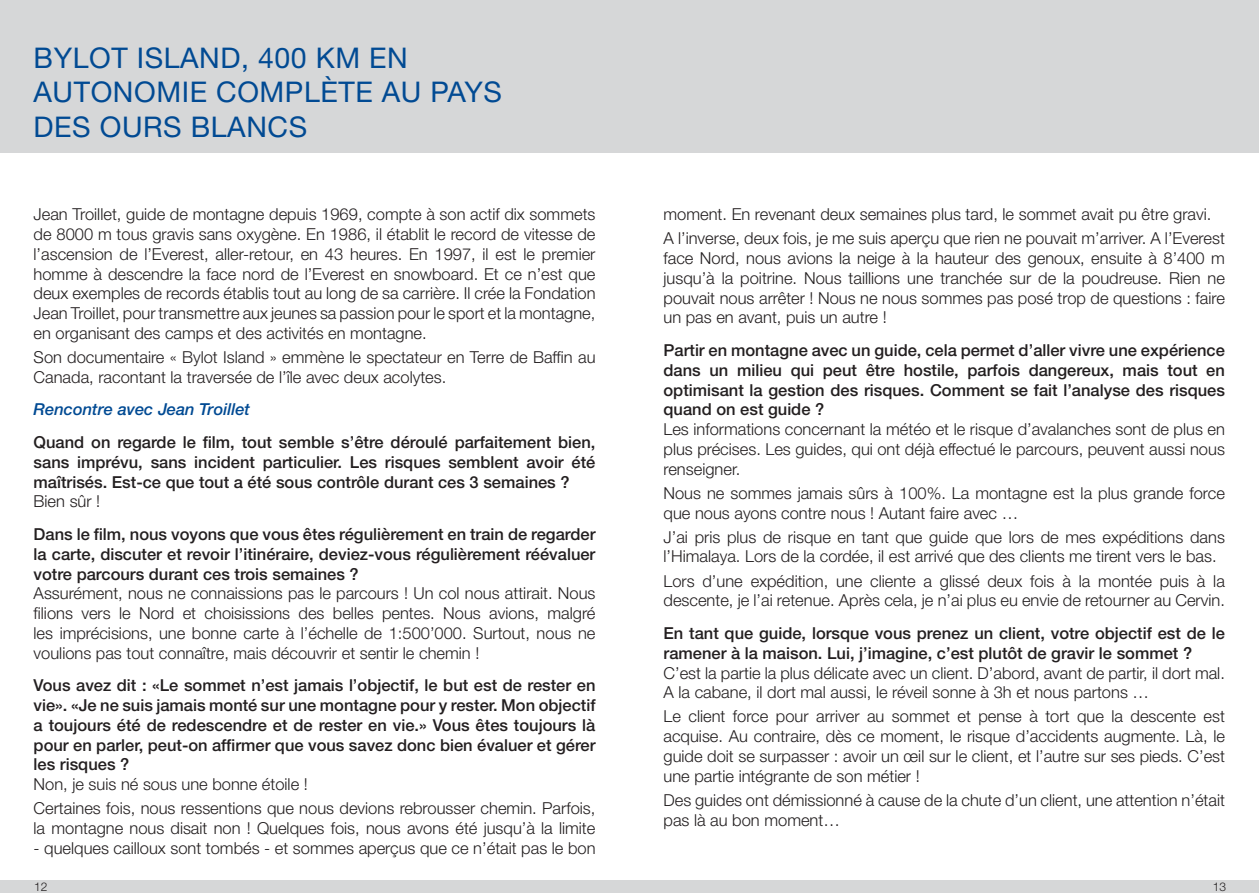
<style>
.page{position:relative;width:1259px;height:893px;background:#fff}
.page>*{position:absolute;margin:0;border:0;box-sizing:border-box;transform-origin:0 0}
.Titre{font:28.5px/34.2px "Helvetica Neue LT Std";letter-spacing:.02em;color:#014a93}
.Texte{font:300 16.5px/19.8px "Helvetica Neue LT Std";color:#231f20}
.Questions{font:500 16.5px/19.8px "Helvetica Neue LT Std";color:#231f20;text-align:justify}
.Texte-2{font:italic 500 16.5px "Helvetica Neue LT Std";color:#014a93}
.t1{font:300 12px "Helvetica Neue LT Std";color:#231f20}
</style>
<div class="page">
<div style="left:0;top:0;width:1259px;height:152px;background:#d6d7d8"></div>
<div style="left:0;top:880px;width:1259px;height:13px;background:#d6d7d8"></div>
<p class="Titre" style="left:34px;top:40px;width:470px">BYLOT ISLAND, 400 KM EN<br>AUTONOMIE COMPLÈTE AU PAYS<br>DES OURS BLANCS</p>
<p class="Texte" style="left:34px;top:204px;width:563px;text-align:justify">Jean Troillet, guide de montagne depuis 1969, compte à son actif dix sommets de 8000 m tous gravis sans oxygène. En 1986, il établit le record de vitesse de l’ascension de l’Everest, aller-retour, en 43 heures. En 1997, il est le premier homme à descendre la face nord de l’Everest en snowboard. Et ce n’est que deux exemples de records établis tout au long de sa carrière. Il crée la Fondation Jean Troillet, pour transmettre aux jeunes sa passion pour le sport et la montagne, en organisant des camps et des activités en montagne.</p>
<p class="Texte" style="left:34px;top:347px;width:563px">Son documentaire « Bylot Island » emmène le spectateur en Terre de Baffin au<br>Canada, racontant la traversée de l’île avec deux acolytes.</p>
<p class="Texte-2" style="left:34px;top:400px;width:218px">Rencontre avec Jean Troillet</p>
<p class="Questions" style="left:34px;top:432px;width:563px">Quand on regarde le film, tout semble s’être déroulé parfaitement bien, sans imprévu, sans incident particulier. Les risques semblent avoir été maîtrisés. Est-ce que tout a été sous contrôle durant ces 3 semaines ?</p>
<p class="Texte" style="left:34px;top:491px;width:68px">Bien sûr !</p>
<p class="Questions" style="left:34px;top:524px;width:563px">Dans le film, nous voyons que vous êtes régulièrement en train de regarder la carte, discuter et revoir l’itinéraire, deviez-vous régulièrement réévaluer votre parcours durant ces trois semaines ?</p>
<p class="Texte" style="left:34px;top:583px;width:563px;text-align:justify">Assurément, nous ne connaissions pas le parcours ! Un col nous attirait. Nous filions vers le Nord et choisissions des belles pentes. Nous avions, malgré les imprécisions, une bonne carte à l’échelle de 1:500’000. Surtout, nous ne voulions pas tout connaître, mais découvrir et sentir le chemin !</p>
<p class="Questions" style="left:34px;top:675px;width:563px">Vous avez dit : «Le sommet n’est jamais l’objectif, le but est de rester en vie». «Je ne suis jamais monté sur une montagne pour y rester. Mon objectif a toujours été de redescendre et de rester en vie.» Vous êtes toujours là pour en parler, peut-on affirmer que vous savez donc bien évaluer et gérer les risques ?</p>
<p class="Texte" style="left:34px;top:774px;width:276px">Non, je suis né sous une bonne étoile !</p>
<p class="Texte" style="left:34px;top:798px;width:563px">Certaines fois, nous ressentions que nous devions rebrousser chemin. Parfois, la montagne nous disait non ! Quelques fois, nous avons été jusqu’à la limite</p>
<p class="Texte" style="left:34px;top:838px;width:563px">- quelques cailloux sont tombés - et sommes aperçus que ce n’était pas le bon</p>
<p class="Texte" style="left:663px;top:204px;width:549px">moment. En revenant deux semaines plus tard, le sommet avait pu être gravi.</p>
<p class="Texte" style="left:663px;top:228px;width:563px;text-align:justify">A l’inverse, deux fois, je me suis aperçu que rien ne pouvait m’arriver. A l’Everest face Nord, nous avions la neige à la hauteur des genoux, ensuite à 8’400 m jusqu’à la poitrine. Nous taillions une tranchée sur de la poudreuse. Rien ne pouvait nous arrêter ! Nous ne nous sommes pas posé trop de questions : faire un pas en avant, puis un autre !</p>
<p class="Questions" style="left:663px;top:340px;width:563px">Partir en montagne avec un guide, cela permet d’aller vivre une expérience dans un milieu qui peut être hostile, parfois dangereux, mais tout en optimisant la gestion des risques. Comment se fait l’analyse des risques quand on est guide ?</p>
<p class="Texte" style="left:663px;top:419px;width:563px;text-align:justify">Les informations concernant la météo et le risque d’avalanches sont de plus en plus précises. Les guides, qui ont déjà effectué le parcours, peuvent aussi nous renseigner.</p>
<p class="Texte" style="left:663px;top:483px;width:563px">Nous ne sommes jamais sûrs à 100%. La montagne est la plus grande force que nous ayons contre nous ! Autant faire avec …</p>
<p class="Texte" style="left:663px;top:527px;width:563px">J’ai pris plus de risque en tant que guide que lors de mes expéditions dans l’Himalaya. Lors de la cordée, il est arrivé que des clients me tirent vers le bas.</p>
<p class="Texte" style="left:663px;top:570px;width:563px">Lors d’une expédition, une cliente a glissé deux fois à la montée puis à la descente, je l’ai retenue. Après cela, je n’ai plus eu envie de retourner au Cervin.</p>
<p class="Questions" style="left:663px;top:623px;width:563px">En tant que guide, lorsque vous prenez un client, votre objectif est de le ramener à la maison. Lui, j’imagine, c’est plutôt de gravir le sommet ?</p>
<p class="Texte" style="left:663px;top:662px;width:563px">C’est la partie la plus délicate avec un client. D’abord, avant de partir, il dort mal.<br>A la cabane, il dort mal aussi, le réveil sonne à 3h et nous partons …</p>
<p class="Texte" style="left:663px;top:706px;width:563px;text-align:justify">Le client force pour arriver au sommet et pense à tort que la descente est acquise. Au contraire, dès ce moment, le risque d’accidents augmente. Là, le guide doit se surpasser : avoir un œil sur le client, et l’autre sur ses pieds. C’est une partie intégrante de son métier !</p>
<p class="Texte" style="left:663px;top:790px;width:563px">Des guides ont démissionné à cause de la chute d’un client, une attention n’était pas là au bon moment…</p>
<p class="t1" style="left:34px;top:879px;width:15px">12</p>
<p class="t1" style="left:1212px;top:879px;width:15px">13</p>
</div>
